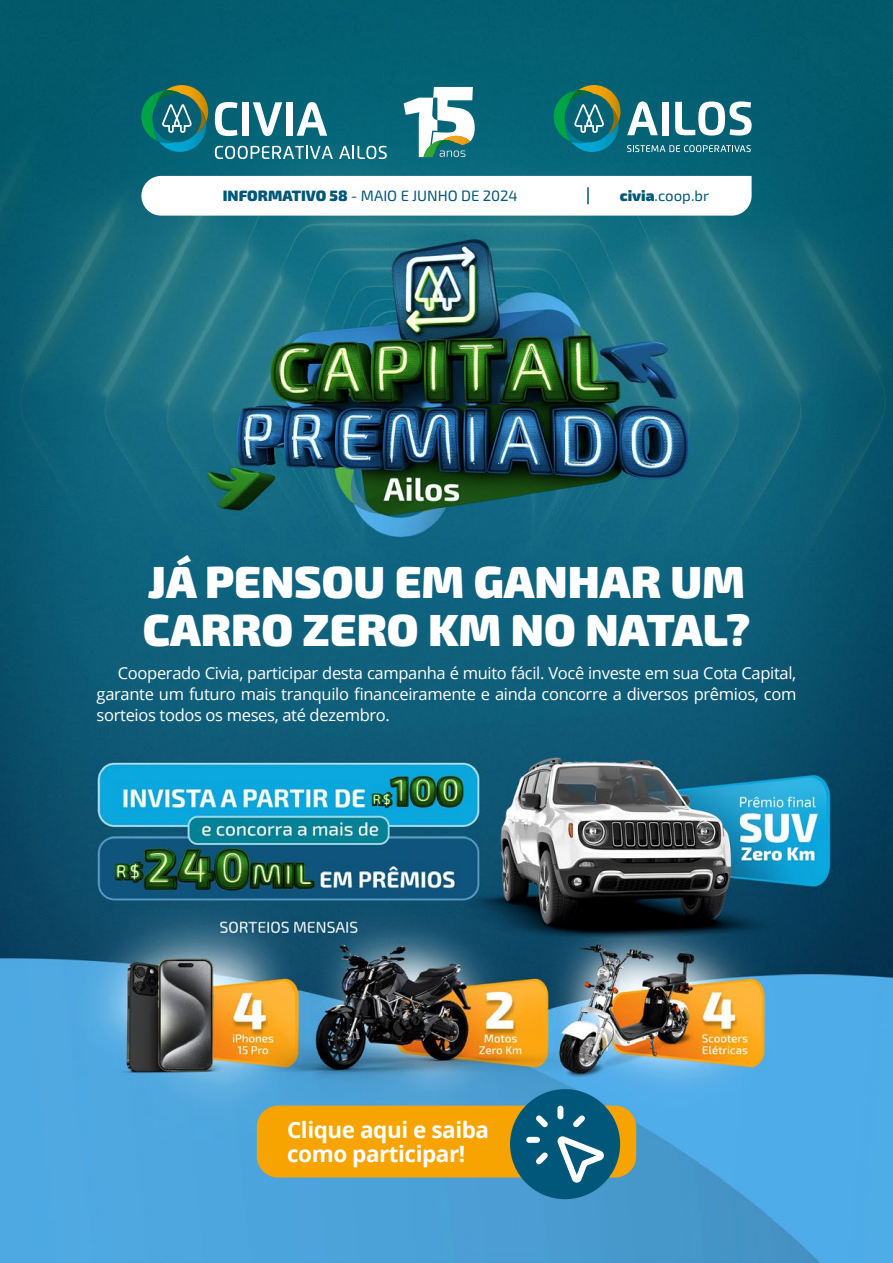
<style>
.page{position:relative;width:893px;height:1263px;background:#fff}
.page>*{position:absolute;margin:0;border:0;box-sizing:border-box;transform-origin:0 0}
.t1{font:900 45px/48px "Exo 2";color:#fff}
.t2{font:700 22.5px/24px "Open Sans";letter-spacing:-.02em;color:#fff}
.t3{font:16.5px/21px "Open Sans";letter-spacing:-.02em;color:#fff;text-align:justify}
.t4{font:15px "Exo 2";color:#005779}
.s1{font-weight:900}
</style>
<div class="page">
<img style="left:0;top:0;width:893px;height:1263px">
<svg style="left:215px;top:102px;width:22px;height:34px"></svg>
<div style="left:242px;top:102px;width:7px;height:34px;background:#fff"></div>
<svg style="left:253px;top:102px;width:29px;height:34px"></svg>
<div style="left:286px;top:102px;width:7px;height:34px;background:#fff"></div>
<svg style="left:297px;top:102px;width:30px;height:34px"></svg>
<svg style="left:215px;top:146px;width:118px;height:13px"></svg>
<svg style="left:339px;top:146px;width:48px;height:13px"></svg>
<svg style="left:141px;top:85px;width:67px;height:67px"></svg>
<svg style="left:627px;top:145px;width:124px;height:7px"></svg>
<svg style="left:627px;top:101px;width:31px;height:34px"></svg>
<div style="left:662px;top:102px;width:6px;height:33px;background:#fff"></div>
<svg style="left:675px;top:101px;width:77px;height:35px"></svg>
<svg style="left:554px;top:85px;width:66px;height:67px"></svg>
<svg style="left:141px;top:176px;width:611px;height:40px"></svg>
<svg style="left:404px;top:87px;width:71px;height:70px"></svg>
<div style="left:257px;top:1105px;width:379px;height:72px;background:#f7a400;border-radius:21px"></div>
<div style="left:510px;top:1089px;width:110px;height:110px;background:#005779;border-radius:50%"></div>
<svg style="left:523px;top:1102px;width:86px;height:86px"></svg>
<p class="t4" style="left:223px;top:187px;width:296px"><span class="s1">INFORMATIVO 58</span> - MAIO E JUNHO DE 2024</p>
<p class="t4" style="left:620px;top:187px;width:91px"><span class="s1">civia</span>.coop.br</p>
<h1 class="t1" style="left:143px;top:559px;width:609px">JÁ PENSOU EM GANHAR UM<br>CARRO ZERO KM NO NATAL?</h1>
<p class="t3" style="left:97px;top:662px;width:701px;text-indent:21px">Cooperado Civia, participar desta campanha é muito fácil. Você investe em sua Cota Capital, garante um futuro mais tranquilo financeiramente e ainda concorre a diversos prêmios, com sorteios todos os meses, até dezembro.</p>
<h2 class="t2" style="left:287px;top:1117px;width:204px">Clique aqui e saiba como participar!</h2>
</div>
